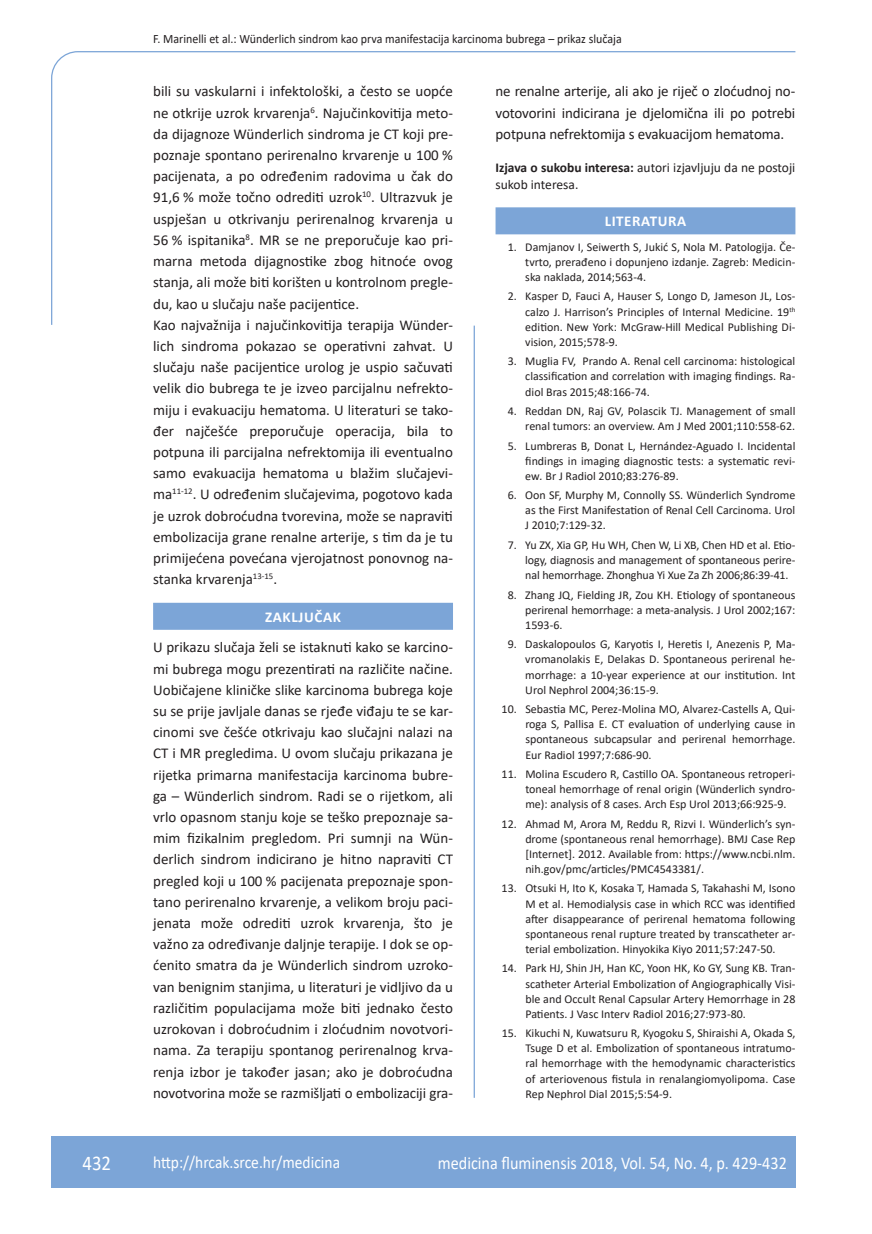
<style>
.page{position:relative;width:872px;height:1234px;background:#fff}
.page>*{position:absolute;margin:0;border:0;box-sizing:border-box;transform-origin:0 0}
.t1{font:21px "Calibri";color:#fff;scale:.9 1}
.t2{font:18px "Calibri";color:#fff;scale:.9 1}
.t3{font:17.25px "Calibri";color:#fff;scale:.9 1}
.t4{font:15px/21.1px "Calibri";color:#231f20;text-align:justify}
.t5{font:700 15px "Calibri";letter-spacing:.04em;color:#fff}
.t6{font:13.5px/16.6px "Calibri";color:#231f20}
.t7{font:12.75px "Calibri";color:#231f20;scale:.94 1}
.t8{font:12px/15.1px "Calibri";color:#231f20;text-align:justify}
.s1{font-weight:700}
.s2{font-style:italic}
</style>
<div class="page">
<svg style="left:51px;top:51px;width:745px;height:274px"></svg>
<hr style="left:473px;top:325px;width:2px;height:772px;background:#7ca5d7">
<div style="left:51px;top:1135px;width:744px;height:51px;background:#7ca5d7"></div>
<div style="left:153px;top:602px;width:300px;height:27px;background:#7ca5d7"></div>
<div style="left:495px;top:207px;width:300px;height:27px;background:#7ca5d7"></div>
<p class="t7" style="left:153px;top:29px;width:500px">F. Marinelli et al.: Wünderlich sindrom kao prva manifestacija karcinoma bubrega – prikaz slučaja</p>
<p class="t4" style="left:153px;top:80px;width:301px;text-align:left">bili su vaskularni i infektološki, a često se uopće ne otkrije uzrok krvarenja<sup>6</sup>. Najučinkovitija meto&shy;da dijagnoze Wünderlich sindroma je CT koji pre&shy;poznaje spontano perirenalno krvarenje u 100 % pacijenata, a po određenim radovima u čak do 91,6 % može točno odrediti uzrok<sup>10</sup>. Ultrazvuk je uspješan u otkrivanju perirenalnog krvarenja u 56 % ispitanika<sup>8</sup>. MR se ne preporučuje kao pri&shy;marna metoda dijagnostike zbog hitnoće ovog stanja, ali može biti korišten u kontrolnom pregle&shy;du, kao u slučaju naše pacijentice.<br>Kao najvažnija i najučinkovitija terapija Wünder&shy;lich sindroma pokazao se operativni zahvat. U slučaju naše pacijentice urolog je uspio sačuvati velik dio bubrega te je izveo parcijalnu nefrekto&shy;miju i evakuaciju hematoma. U literaturi se tako&shy;đer najčešće preporučuje operacija, bila to potpuna ili parcijalna nefrektomija ili eventualno samo evakuacija hematoma u blažim slučajevi&shy;ma<sup>11-12</sup>. U određenim slučajevima, pogotovo kada je uzrok dobroćudna tvorevina, može se napraviti embolizacija grane renalne arterije, s tim da je tu primijećena povećana vjerojatnost ponovnog na&shy;stanka krvarenja<sup>13-15</sup>.</p>
<p class="t5" style="left:265px;top:606px;width:68px">ZAKLJUČak</p>
<p class="t4" style="left:153px;top:636px;width:301px">U prikazu slučaja želi se istaknuti kako se karcino&shy;mi bubrega mogu prezentirati na različite načine.<br>Uobičajene kliničke slike karcinoma bubrega koje su se prije javljale danas se rjeđe viđaju te se kar&shy;cinomi sve češće otkrivaju kao slučajni nalazi na CT i MR pregledima. U ovom slučaju prikazana je rijetka primarna manifestacija karcinoma bubre&shy;ga – Wünderlich sindrom. Radi se o rijetkom, ali vrlo opasnom stanju koje se teško prepoznaje sa&shy;mim fizikalnim pregledom. Pri sumnji na Wün&shy;derlich sindrom indicirano je hitno napraviti CT pregled koji u 100 % pacijenata prepoznaje spon&shy;tano perirenalno krvarenje, a velikom broju paci&shy;jenata može odrediti uzrok krvarenja, što je važno za određivanje daljnje terapije. I dok se op&shy;ćenito smatra da je Wünderlich sindrom uzroko&shy;van benignim stanjima, u literaturi je vidljivo da u različitim populacijama može biti jednako često uzrokovan i dobroćudnim i zloćudnim novotvori&shy;nama. Za terapiju spontanog perirenalnog krva&shy;renja izbor je također jasan; ako je dobroćudna novotvorina može se razmišljati o embolizaciji gra-</p>
<p class="t4" style="left:495px;top:80px;width:301px">ne renalne arterije, ali ako je riječ o zloćudnoj no&shy;votovorini indicirana je djelomična ili po potrebi potpuna nefrektomija s evakuacijom hematoma.</p>
<p class="t6" style="left:495px;top:159px;width:301px"><span class="s1">Izjava o sukobu interesa:</span> autori izjavljuju da ne postoji sukob interesa.</p>
<p class="t5" style="left:604px;top:210px;width:83px">LITERATURA</p>
<p class="t8" style="left:525px;top:239px;width:271px;text-indent:-18px">1. Damjanov I, Seiwerth S, Jukić S, Nola M. Patologija. Če&shy;tvrto, prerađeno i dopunjeno izdanje. Zagreb: Medicin&shy;ska naklada, 2014;563-4.</p>
<p class="t8" style="left:525px;top:288px;width:272px;text-indent:-18px">2. Kasper D, Fauci A, Hauser S, Longo D, Jameson JL, Los&shy;calzo J. Harrison’s Principles of Internal Medicine. 19<sup>th </sup>edition. New York: McGraw-Hill Medical Publishing Di&shy;vision, 2015;578-9.</p>
<p class="t8" style="left:525px;top:353px;width:271px;text-indent:-18px">3. Muglia FV, Prando A. Renal cell carcinoma: histological classification and correlation with imaging findings. Ra&shy;diol Bras 2015;48:166-74.</p>
<p class="t8" style="left:508px;top:403px;width:289px;text-align:right">4. Reddan DN, Raj GV, Polascik TJ. Management of small renal tumors: an overview. Am J Med 2001;110:558-62.</p>
<p class="t8" style="left:525px;top:437px;width:272px;text-indent:-18px">5. Lumbreras B, Donat L, Hernández-Aguado I. Incidental findings in imaging diagnostic tests: a systematic revi&shy;ew<span class="s2">.</span> Br J Radiol 2010;83:276-89.</p>
<p class="t8" style="left:525px;top:487px;width:271px;text-indent:-18px">6. Oon SF, Murphy M, Connolly SS. Wünderlich Syndrome as the First Manifestation of Renal Cell Carcinoma. Urol J 2010;7:129-32.</p>
<p class="t8" style="left:525px;top:537px;width:271px;text-indent:-18px">7. Yu ZX, Xia GP, Hu WH, Chen W, Li XB, Chen HD et al. Etio&shy;logy, diagnosis and management of spontaneous perire&shy;nal hemorrhage. Zhonghua Yi Xue Za Zh 2006;86:39-41.</p>
<p class="t8" style="left:525px;top:586px;width:271px;text-indent:-18px">8. Zhang JQ, Fielding JR, Zou KH. Etiology of spontaneous perirenal hemorrhage: a meta-analysis. J Urol 2002;167:<br>1593-6.</p>
<p class="t8" style="left:525px;top:636px;width:271px;text-indent:-18px">9. Daskalopoulos G, Karyotis I, Heretis I, Anezenis P, Ma&shy;vromanolakis E, Delakas D. Spontaneous perirenal he&shy;morrhage: a 10-year experience at our institution. Int Urol Nephrol 2004;36:15-9.</p>
<p class="t8" style="left:525px;top:701px;width:271px;text-indent:-24px">10. Sebastia MC, Perez-Molina MO, Alvarez-Castells A, Qui&shy;roga S, Pallisa E. CT evaluation of underlying cause in spontaneous subcapsular and perirenal hemorrhage.<br>Eur Radiol 1997;7:686-90.</p>
<p class="t8" style="left:525px;top:765px;width:271px;text-indent:-24px">11. Molina Escudero R, Castillo OA. Spontaneous retroperi&shy;toneal hemorrhage of renal origin (Wünderlich syndro&shy;me): analysis of 8 cases. Arch Esp Urol 2013;66:925-9.</p>
<p class="t8" style="left:525px;top:815px;width:271px;text-indent:-24px">12. Ahmad M, Arora M, Reddu R, Rizvi I. Wünderlich’s syn&shy;drome (spontaneous renal hemorrhage). BMJ Case Rep [Internet]. 2012. Available from: https://www.ncbi.nlm. nih.gov/pmc/articles/PMC4543381/.</p>
<p class="t8" style="left:525px;top:880px;width:271px;text-indent:-24px">13. Otsuki H, Ito K, Kosaka T, Hamada S, Takahashi M, Isono M et al. Hemodialysis case in which RCC was identified after disappearance of perirenal hematoma following spontaneous renal rupture treated by transcatheter ar&shy;terial embolization. Hinyokika Kiyo 2011;57:247-50.</p>
<p class="t8" style="left:525px;top:960px;width:271px;text-indent:-24px">14. Park HJ, Shin JH, Han KC, Yoon HK, Ko GY, Sung KB. Tran&shy;scatheter Arterial Embolization of Angiographically Visi&shy;ble and Occult Renal Capsular Artery Hemorrhage in 28<br>Patients. J Vasc Interv Radiol 2016;27:973-80.</p>
<p class="t8" style="left:525px;top:1025px;width:272px;text-indent:-24px">15. Kikuchi N, Kuwatsuru R, Kyogoku S, Shiraishi A, Okada S, Tsuge D et al. Embolization of spontaneous intratumo&shy;ral hemorrhage with the hemodynamic characteristics of arteriovenous fistula in renalangiomyolipoma. Case Rep Nephrol Dial 2015;5:54-9.</p>
<h1 class="t1" style="left:82px;top:1147px;width:33px">432</h1>
<h3 class="t3" style="left:153px;top:1149px;width:209px">http://hrcak.srce.hr/medicina</h3>
<h2 class="t2" style="left:438px;top:1149px;width:389px">medicina fluminensis 2018, Vol. 54, No. 4, p. 429-432</h2>
</div>
